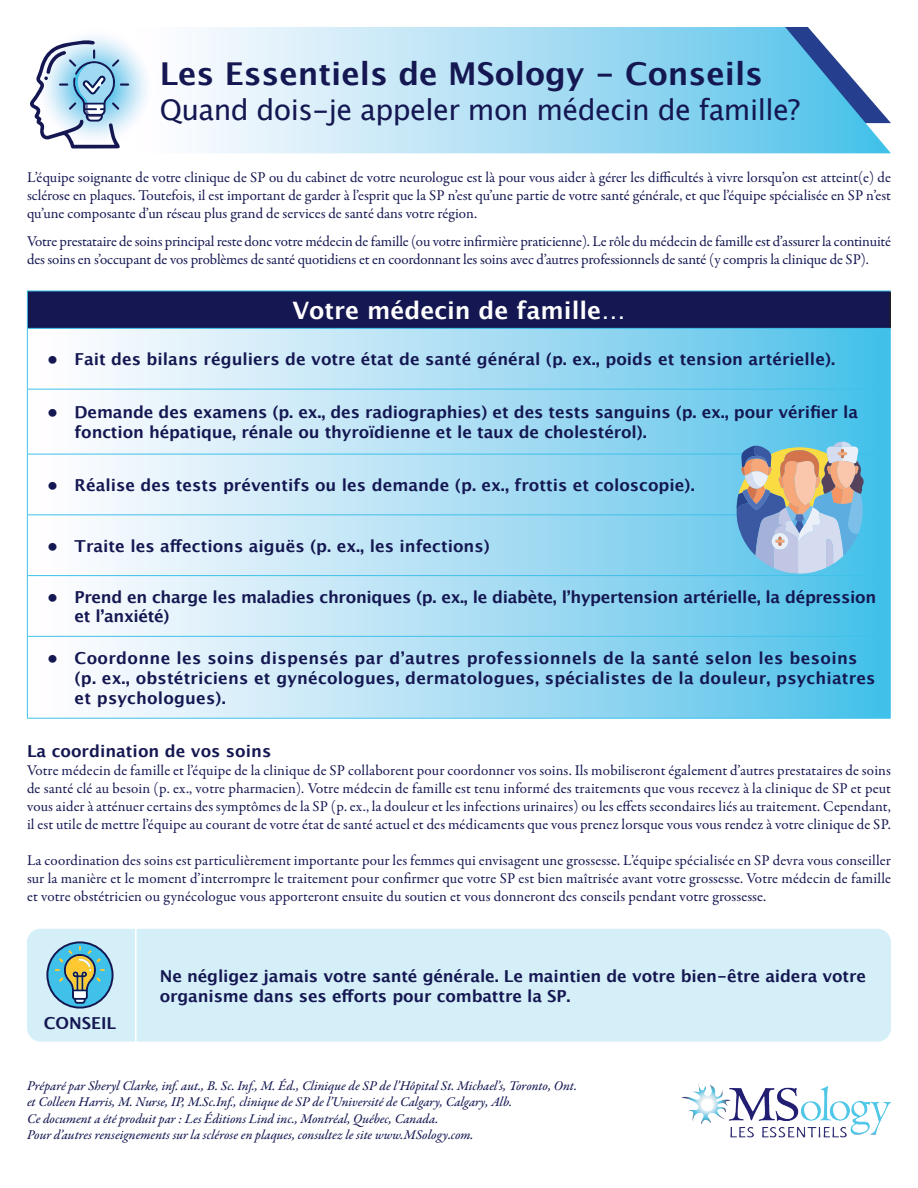
<style>
.page{position:relative;width:918px;height:1188px;background:#fff}
.page>*{position:absolute;margin:0;border:0;box-sizing:border-box;transform-origin:0 0}
.t1{font:700 31.5px "Lucida Grande";color:#141751}
.t2{font:28.5px "Lucida Grande";letter-spacing:-.02em;color:#141751}
.t3{font:700 24px "Lucida Grande";color:#fff}
.Paragraph_Style_2{font:700 16.5px/19.8px "Lucida Grande";color:#141751}
.Paragraph_Style_2-2{font:700 16.5px/19.8px "Lucida Grande";letter-spacing:-.02em;color:#141751}
.t4{font:15px/18px "Garamond Premr Pro";letter-spacing:-.01em;color:#141751;text-align:justify}
.t5{font:13.5px "Garamond Premr Pro Med It";color:#141751}
</style>
<div class="page">
<svg style="left:199px;top:27px;width:692px;height:126px;background:#acdcf2"></svg>
<svg style="left:30px;top:40px;width:99px;height:108px"></svg>
<div style="left:27px;top:291px;width:863px;height:37px;background:#141751"></div>
<svg style="left:28px;top:329px;width:862px;height:389px;background:#aee0f4"></svg>
<hr style="left:890px;top:291px;width:1px;height:37px;background:#231f20">
<hr style="left:27px;top:291px;width:864px;height:1px;background:#3fc1e9">
<hr style="left:27px;top:291px;width:1px;height:37px;background:#3fc1e9">
<hr style="left:27px;top:328px;width:864px;height:1px;background:#3fc1e9">
<hr style="left:27px;top:329px;width:1px;height:60px;background:#3fc1e9">
<hr style="left:27px;top:389px;width:863px;height:1px;background:#3fc1e9">
<hr style="left:27px;top:390px;width:1px;height:64px;background:#3fc1e9">
<hr style="left:27px;top:454px;width:863px;height:1px;background:#3fc1e9">
<hr style="left:27px;top:454px;width:1px;height:60px;background:#3fc1e9">
<hr style="left:27px;top:514px;width:863px;height:1px;background:#3fc1e9">
<hr style="left:27px;top:515px;width:1px;height:60px;background:#3fc1e9">
<hr style="left:27px;top:575px;width:863px;height:1px;background:#3fc1e9">
<hr style="left:27px;top:576px;width:1px;height:60px;background:#3fc1e9">
<hr style="left:27px;top:636px;width:863px;height:1px;background:#3fc1e9">
<hr style="left:27px;top:637px;width:1px;height:81px;background:#3fc1e9">
<hr style="left:27px;top:718px;width:864px;height:1px;background:#3fc1e9">
<hr style="left:890px;top:329px;width:1px;height:60px;background:#3fc1e9">
<hr style="left:890px;top:389px;width:1px;height:65px;background:#3fc1e9">
<hr style="left:890px;top:454px;width:1px;height:61px;background:#3fc1e9">
<hr style="left:890px;top:515px;width:1px;height:61px;background:#3fc1e9">
<hr style="left:890px;top:576px;width:1px;height:60px;background:#3fc1e9">
<hr style="left:890px;top:636px;width:1px;height:82px;background:#3fc1e9">
<div style="left:27px;top:929px;width:864px;height:113px;background:#d5eff8;border-radius:14px"></div>
<hr style="left:135px;top:919px;width:1px;height:157px;background:#fff">
<svg style="left:47px;top:942px;width:66px;height:66px"></svg>
<div style="left:46px;top:941px;width:68px;height:68px;border:2px solid #141751;border-radius:50%"></div>
<svg style="left:55px;top:946px;width:50px;height:58px;background:#6facaa"></svg>
<img style="left:681px;top:1083px;width:210px;height:55px">
<svg style="left:736px;top:441px;width:128px;height:133px;background:#a3b3bd"></svg>
<p class="t1" style="left:160px;top:49px;width:605px">Les Essentiels de MSology - Conseils</p>
<p class="t2" style="left:160px;top:93px;width:642px">Quand dois-je appeler mon médecin de famille?</p>
<p class="t4" style="left:27px;top:168px;width:865px">L’équipe soignante de votre clinique de SP ou du cabinet de votre neurologue est là pour vous aider à gérer les difficultés à vivre lorsqu’on est atteint(e) de sclérose en plaques. Toutefois, il est important de garder à l’esprit que la SP n’est qu’une partie de votre santé générale, et que l’équipe spécialisée en SP n’est qu’une composante d’un réseau plus grand de services de santé dans votre région.</p>
<p class="t4" style="left:27px;top:233px;width:866px">Votre prestataire de soins principal reste donc votre médecin de famille (ou votre infirmière praticienne). Le rôle du médecin de famille est d’assurer la continuité des soins en s’occupant de vos problèmes de santé quotidiens et en coordonnant les soins avec d’autres professionnels de santé (y compris la clinique de SP).</p>
<p class="t3" style="left:292px;top:291px;width:335px">Votre médecin de famille…</p>
<p class="Paragraph_Style_2" style="left:48px;top:349px;width:789px">• Fait des bilans réguliers de votre état de santé général (p. ex., poids et tension artérielle).</p>
<p class="Paragraph_Style_2" style="left:75px;top:402px;width:785px;text-indent:-27px">• Demande des examens (p. ex., des radiographies) et des tests sanguins (p. ex., pour vérifier la fonction hépatique, rénale ou thyroïdienne et le taux de cholestérol).</p>
<p class="Paragraph_Style_2" style="left:48px;top:475px;width:649px">• Réalise des tests préventifs ou les demande (p. ex., frottis et coloscopie).</p>
<p class="Paragraph_Style_2" style="left:48px;top:536px;width:444px">• Traite les affections aiguës (p. ex., les infections)</p>
<p class="Paragraph_Style_2-2" style="left:75px;top:587px;width:803px;text-indent:-27px">• Prend en charge les maladies chroniques (p. ex., le diabète, l’hypertension artérielle, la dépression et l’anxiété)</p>
<p class="Paragraph_Style_2" style="left:75px;top:648px;width:803px;text-indent:-27px">• Coordonne les soins dispensés par d’autres professionnels de la santé selon les besoins (p. ex., obstétriciens et gynécologues, dermatologues, spécialistes de la douleur, psychiatres et psychologues).</p>
<p class="Paragraph_Style_2" style="left:27px;top:741px;width:246px">La coordination de vos soins</p>
<p class="t4" style="left:27px;top:762px;width:866px">Votre médecin de famille et l’équipe de la clinique de SP collaborent pour coordonner vos soins. Ils mobiliseront également d’autres prestataires de soins de santé clé au besoin (p. ex., votre pharmacien). Votre médecin de famille est tenu informé des traitements que vous recevez à la clinique de SP et peut vous aider à atténuer certains des symptômes de la SP (p. ex., la douleur et les infections urinaires) ou les effets secondaires liés au traitement. Cependant, il est utile de mettre l’équipe au courant de votre état de santé actuel et des médicaments que vous prenez lorsque vous vous rendez à votre clinique de SP.</p>
<p class="t4" style="left:27px;top:852px;width:866px">La coordination des soins est particulièrement importante pour les femmes qui envisagent une grossesse. L’équipe spécialisée en SP devra vous conseiller sur la manière et le moment d’interrompre le traitement pour confirmer que votre SP est bien maîtrisée avant votre grossesse. Votre médecin de famille et votre obstétricien ou gynécologue vous apporteront ensuite du soutien et vous donneront des conseils pendant votre grossesse.</p>
<p class="Paragraph_Style_2" style="left:44px;top:1013px;width:74px">CONSEIL</p>
<p class="Paragraph_Style_2" style="left:160px;top:966px;width:708px">Ne négligez jamais votre santé générale. Le maintien de votre bien-être aidera votre organisme dans ses efforts pour combattre la SP.</p>
<p class="t5" style="left:27px;top:1078px;width:552px">Préparé par Sheryl Clarke, inf. aut., B. Sc. Inf., M. Éd., Clinique de SP de l’Hôpital St. Michael’s, Toronto, Ont.</p>
<p class="t5" style="left:27px;top:1094px;width:487px">et Colleen Harris, M. Nurse, IP, M.Sc.Inf., clinique de SP de l’Université de Calgary, Calgary, Alb.</p>
<p class="t5" style="left:27px;top:1110px;width:413px">Ce document a été produit par : Les Éditions Lind inc., Montréal, Québec, Canada.</p>
<p class="t5" style="left:27px;top:1126px;width:448px">Pour d’autres renseignements sur la sclérose en plaques, consultez le site www.MSology.com.</p>
</div>
